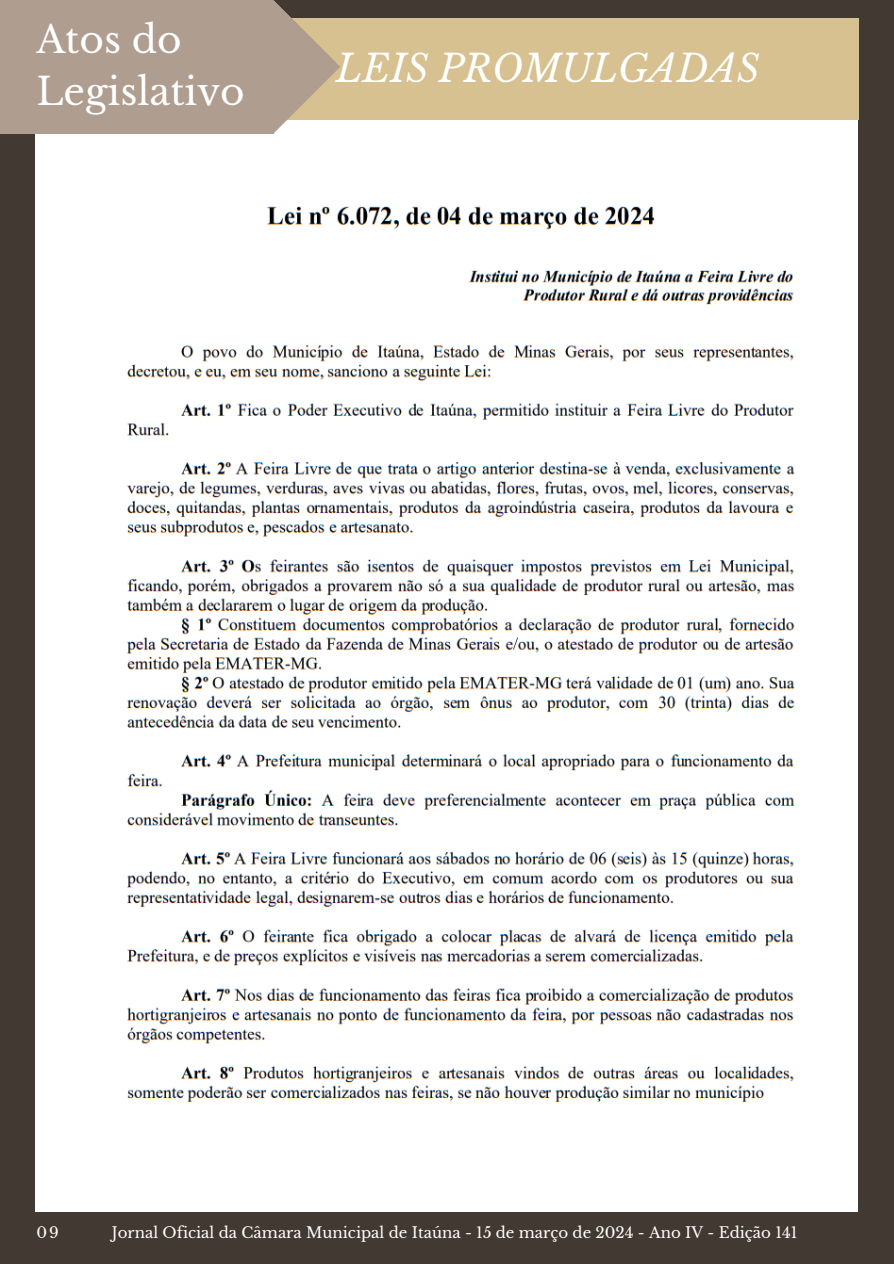
<style>
.page{position:relative;width:894px;height:1264px;background:#fff}
.page>*{position:absolute;margin:0;border:0;box-sizing:border-box;transform-origin:0 0}
.t1{font:37.5px/51.8px "Libre Baskerville";color:#fff}
.t2{font:italic 37.5px "Libre Baskerville";color:#fff}
.t3{font:15px "Libre Baskerville";color:#fff}
.t4{font:15px "Libre Baskerville";color:#fdfdfd}
</style>
<div class="page">
<div style="left:0;top:0;width:893px;height:1263px;background:#413932"></div>
<div style="left:36px;top:44px;width:821px;height:1166px;background:#fff"></div>
<div style="left:275px;top:18px;width:583px;height:102px;background:#d7c190"></div>
<svg style="left:274px;top:1px;width:66px;height:132px"></svg>
<div style="left:0;top:0;width:274px;height:134px;background:#af9d90"></div>
<img style="left:127px;top:206px;width:668px;height:897px">
<h1 class="t1" style="left:36px;top:14px;width:210px">Atos do<br>Legislativo</h1>
<h1 class="t2" style="left:336px;top:46px;width:425px">LEIS PROMULGADAS</h1>
<p class="t4" style="left:36px;top:1223px;width:24px">09</p>
<p class="t3" style="left:112px;top:1223px;width:687px">Jornal Oficial da Câmara Municipal de Itaúna - 15 de março de 2024 - Ano IV - Edição 141</p>
</div>
